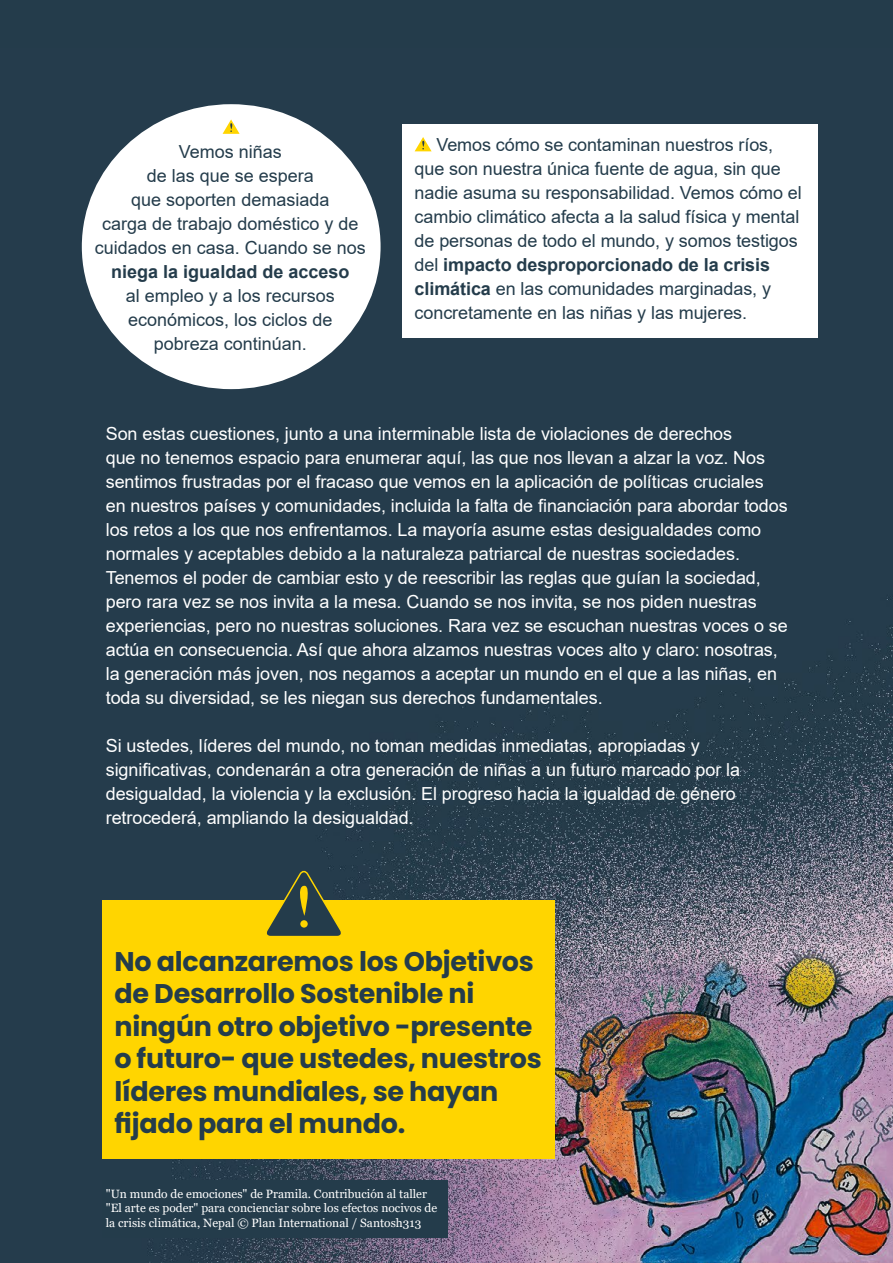
<style>
.page{position:relative;width:893px;height:1263px;background:#fff}
.page>*{position:absolute;margin:0;border:0;box-sizing:border-box;transform-origin:0 0}
.t1{font:700 27px/32.4px "Poppins";letter-spacing:-.01em;color:#243c4b}
.t2{font:18px/24px "Arial";letter-spacing:-.005em;color:#fff}
.t3{font:18px/24px "Arial";letter-spacing:-.005em;color:#243c4b;text-align:center}
.t4{font:700 18px "Arial";color:#243c4b}
.t5{font:12px/14.4px "Georgia";color:#fff}
.s1{font-weight:700}
</style>
<div class="page">
<div style="left:0;top:0;width:893px;height:49px;background:#243c4b"></div>
<img style="left:0;top:49px;width:893px;height:1214px">
<div style="left:102px;top:900px;width:453px;height:259px;background:#ffd500"></div>
<div style="left:82px;top:104px;width:299px;height:285px;background:#fff;border-radius:50%"></div>
<svg style="left:223px;top:119px;width:17px;height:15px"></svg>
<div style="left:402px;top:124px;width:416px;height:214px;background:#fff"></div>
<svg style="left:415px;top:137px;width:17px;height:14px"></svg>
<svg style="left:263px;top:871px;width:80px;height:65px"></svg>
<div style="left:300px;top:920px;width:8px;height:7px;background:#ffd500;border-radius:50%"></div>
<div style="left:102px;top:1180px;width:346px;height:58px;background:#243c4b"></div>
<p class="t3" style="left:95px;top:139px;width:273px">Vemos niñas<br>de las que se espera<br>que soporten demasiada<br>carga de trabajo doméstico y de cuidados en casa. Cuando se nos</p>
<p class="t4" style="left:111px;top:259px;width:240px">niega la igualdad de acceso</p>
<p class="t3" style="left:126px;top:283px;width:211px">al empleo y a los recursos económicos, los ciclos de pobreza continúan.</p>
<p class="t3" style="left:415px;top:133px;width:389px;text-align:left;text-indent:22px">Vemos cómo se contaminan nuestros ríos, que son nuestra única fuente de agua, sin que nadie asuma su responsabilidad. Vemos cómo el cambio climático afecta a la salud física y mental de personas de todo el mundo, y somos testigos del <span class="s1">impacto desproporcionado de la crisis climática</span> en las comunidades marginadas, y concretamente en las niñas y las mujeres.</p>
<p class="t2" style="left:106px;top:421px;width:683px">Son estas cuestiones, junto a una interminable lista de violaciones de derechos<br>que no tenemos espacio para enumerar aquí, las que nos llevan a alzar la voz. Nos sentimos frustradas por el fracaso que vemos en la aplicación de políticas cruciales en nuestros países y comunidades, incluida la falta de financiación para abordar todos los retos a los que nos enfrentamos. La mayoría asume estas desigualdades como normales y aceptables debido a la naturaleza patriarcal de nuestras sociedades.<br>Tenemos el poder de cambiar esto y de reescribir las reglas que guían la sociedad, pero rara vez se nos invita a la mesa. Cuando se nos invita, se nos piden nuestras experiencias, pero no nuestras soluciones. Rara vez se escuchan nuestras voces o se actúa en consecuencia. Así que ahora alzamos nuestras voces alto y claro: nosotras, la generación más joven, nos negamos a aceptar un mundo en el que a las niñas, en toda su diversidad, se les niegan sus derechos fundamentales.</p>
<p class="t2" style="left:106px;top:733px;width:636px">Si ustedes, líderes del mundo, no toman medidas inmediatas, apropiadas y significativas, condenarán a otra generación de niñas a un futuro marcado por la desigualdad, la violencia y la exclusión. El progreso hacia la igualdad de género retrocederá, ampliando la desigualdad.</p>
<h1 class="t1" style="left:114px;top:945px;width:429px">No alcanzaremos los Objetivos de Desarrollo Sostenible ni ningún otro objetivo -presente o futuro- que ustedes, nuestros líderes mundiales, se hayan fijado para el mundo.</h1>
<p class="t5" style="left:106px;top:1187px;width:333px">"Un mundo de emociones" de Pramila. Contribución al taller "El arte es poder" para concienciar sobre los efectos nocivos de la crisis climática, Nepal © Plan International / Santosh313</p>
</div>
